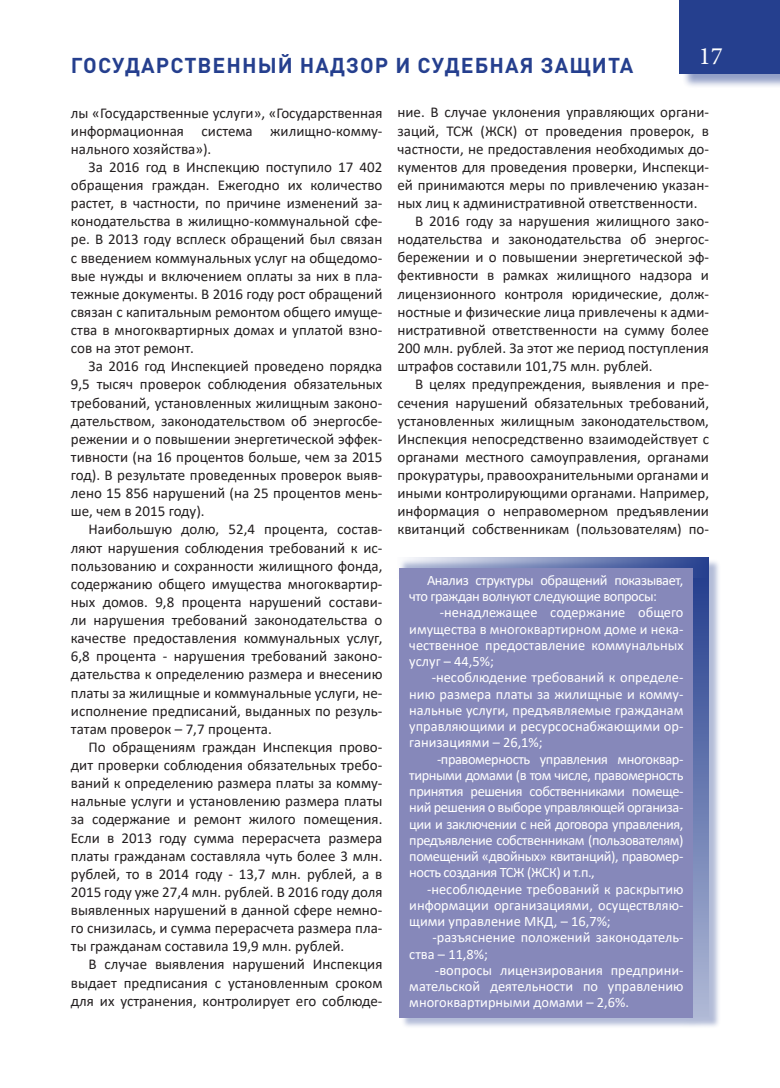
<style>
.page{position:relative;width:780px;height:1088px;background:#fff}
.page>*{position:absolute;margin:0;border:0;box-sizing:border-box;transform-origin:0 0}
.t1{font:25px "Minion Pro";color:#fff}
.верх{font:700 21.25px "DIN Pro";letter-spacing:.05em;color:#253f8e}
.основной_текст{font:15px/18.1px "Calibri";color:#231f20;text-align:justify}
.основной_текст-2{font:14.38px/16.2px "Calibri";color:#fff;text-align:justify}
.основной_текст-3{font:14.38px/16.2px "Calibri";letter-spacing:-.03em;color:#fff}
</style>
<div class="page">
<div style="left:681px;top:2px;width:99px;height:87px;background:#253f8e;opacity:.5"></div>
<div style="left:679px;top:0;width:101px;height:73px;background:#253f8e"></div>
<div style="left:399px;top:559px;width:321px;height:470px;background:#253f8e;opacity:.35"></div>
<svg style="left:399px;top:557px;width:310px;height:21px"></svg>
<svg style="left:692px;top:578px;width:17px;height:439px"></svg>
<div style="left:399px;top:568px;width:293px;height:449px;background:#8688ba"></div>
<h1 class="t1" style="left:698px;top:40px;width:26px">17</h1>
<p class="верх" style="left:71px;top:51px;width:564px">ГОСУДАРСТВЕННЫЙ НАДЗОР И СУДЕБНАЯ ЗАЩИТА</p>
<p class="основной_текст" style="left:71px;top:103px;width:313px">лы «Государственные услуги», «Государственная информационная система жилищно-комму&shy;нального хозяйства»).</p>
<p class="основной_текст" style="left:71px;top:157px;width:313px;text-indent:18px">За 2016 год в Инспекцию поступило 17 402 обращения граждан. Ежегодно их количество растет, в частности, по причине изменений за&shy;конодательства в жилищно-коммунальной сфе&shy;ре. В 2013 году всплеск обращений был связан с введением коммунальных услуг на общедомо&shy;вые нужды и включением оплаты за них в пла&shy;тежные документы. В 2016 году рост обращений связан с капитальным ремонтом общего имуще&shy;ства в многоквартирных домах и уплатой взно&shy;сов на этот ремонт.</p>
<p class="основной_текст" style="left:71px;top:357px;width:313px;text-indent:18px">За 2016 год Инспекцией проведено порядка 9,5 тысяч проверок соблюдения обязательных требований, установленных жилищным законо&shy;дательством, законодательством об энергосбе&shy;режении и о повышении энергетической эффек&shy;тивности (на 16 процентов больше, чем за 2015 год). В результате проведенных проверок выяв&shy;лено 15 856 нарушений (на 25 процентов мень&shy;ше, чем в 2015 году).</p>
<p class="основной_текст" style="left:71px;top:520px;width:313px;text-indent:18px">Наибольшую долю, 52,4 процента, состав&shy;ляют нарушения соблюдения требований к ис&shy;пользованию и сохранности жилищного фонда, содержанию общего имущества многоквартир&shy;ных домов. 9,8 процента нарушений состави&shy;ли нарушения требований законодательства о качестве предоставления коммунальных услуг, 6,8 процента - нарушения требований законо&shy;дательства к определению размера и внесению платы за жилищные и коммунальные услуги, не&shy;исполнение предписаний, выданных по резуль&shy;татам проверок – 7,7 процента.</p>
<p class="основной_текст" style="left:71px;top:737px;width:313px;text-indent:18px">По обращениям граждан Инспекция прово&shy;дит проверки соблюдения обязательных требо&shy;ваний к определению размера платы за комму&shy;нальные услуги и установлению размера платы за содержание и ремонт жилого помещения.<br>Если в 2013 году сумма перерасчета размера платы гражданам составляла чуть более 3 млн. рублей, то в 2014 году - 13,7 млн. рублей, а в 2015 году уже 27,4 млн. рублей. В 2016 году доля выявленных нарушений в данной сфере немно&shy;го снизилась, и сумма перерасчета размера пла&shy;ты гражданам составила 19,9 млн. рублей.</p>
<p class="основной_текст" style="left:71px;top:955px;width:313px;text-indent:18px">В случае выявления нарушений Инспекция выдает предписания с установленным сроком для их устранения, контролирует его соблюде-</p>
<p class="основной_текст" style="left:397px;top:103px;width:313px">ние. В случае уклонения управляющих органи&shy;заций, ТСЖ (ЖСК) от проведения проверок, в частности, не предоставления необходимых до&shy;кументов для проведения проверки, Инспекци&shy;ей принимаются меры по привлечению указан&shy;ных лиц к административной ответственности.</p>
<p class="основной_текст" style="left:397px;top:212px;width:313px;text-indent:18px">В 2016 году за нарушения жилищного зако&shy;нодательства и законодательства об энергос&shy;бережении и о повышении энергетической эф&shy;фективности в рамках жилищного надзора и лицензионного контроля юридические, долж&shy;ностные и физические лица привлечены к адми&shy;нистративной ответственности на сумму более 200 млн. рублей. За этот же период поступления штрафов составили 101,75 млн. рублей.</p>
<p class="основной_текст" style="left:397px;top:375px;width:313px;text-indent:18px">В целях предупреждения, выявления и пре&shy;сечения нарушений обязательных требований, установленных жилищным законодательством, Инспекция непосредственно взаимодействует с органами местного самоуправления, органами прокуратуры, правоохранительными органами и иными контролирующими органами. Например, информация о неправомерном предъявлении квитанций собственникам (пользователям) по-</p>
<p class="основной_текст-3" style="left:409px;top:572px;width:276px;text-indent:18px">Анализ структуры обращений показывает, что граждан волнуют следующие вопросы:</p>
<p class="основной_текст-2" style="left:409px;top:604px;width:276px;text-indent:31px">-ненадлежащее содержание общего имущества в многоквартирном доме и нека&shy;чественное предоставление коммунальных услуг – 44,5%;</p>
<p class="основной_текст-2" style="left:409px;top:669px;width:276px;text-indent:22px">-несоблюдение требований к определе&shy;нию размера платы за жилищные и комму&shy;нальные услуги, предъявляемые гражданам управляющими и ресурсоснабжающими ор&shy;ганизациями – 26,1%;</p>
<p class="основной_текст-2" style="left:409px;top:750px;width:276px;text-indent:28px">-правомерность управления многоквар&shy;тирными домами (в том числе, правомерность принятия решения собственниками помеще&shy;ний решения о выборе управляющей организа&shy;ции и заключении с ней договора управления, предъявление собственникам (пользователям) помещений «двойных» квитанций), правомер&shy;ность создания ТСЖ (ЖСК) и т.п.,</p>
<p class="основной_текст-2" style="left:409px;top:880px;width:276px;text-indent:18px">-несоблюдение требований к раскрытию информации организациями, осуществляю&shy;щими управление МКД, – 16,7%;</p>
<p class="основной_текст-2" style="left:409px;top:929px;width:276px;text-indent:23px">-разъяснение положений законодатель&shy;ства – 11,8%;</p>
<p class="основной_текст-2" style="left:409px;top:961px;width:276px;text-indent:26px">-вопросы лицензирования предприни&shy;мательской деятельности по управлению многоквартирными домами – 2,6%.</p>
</div>
